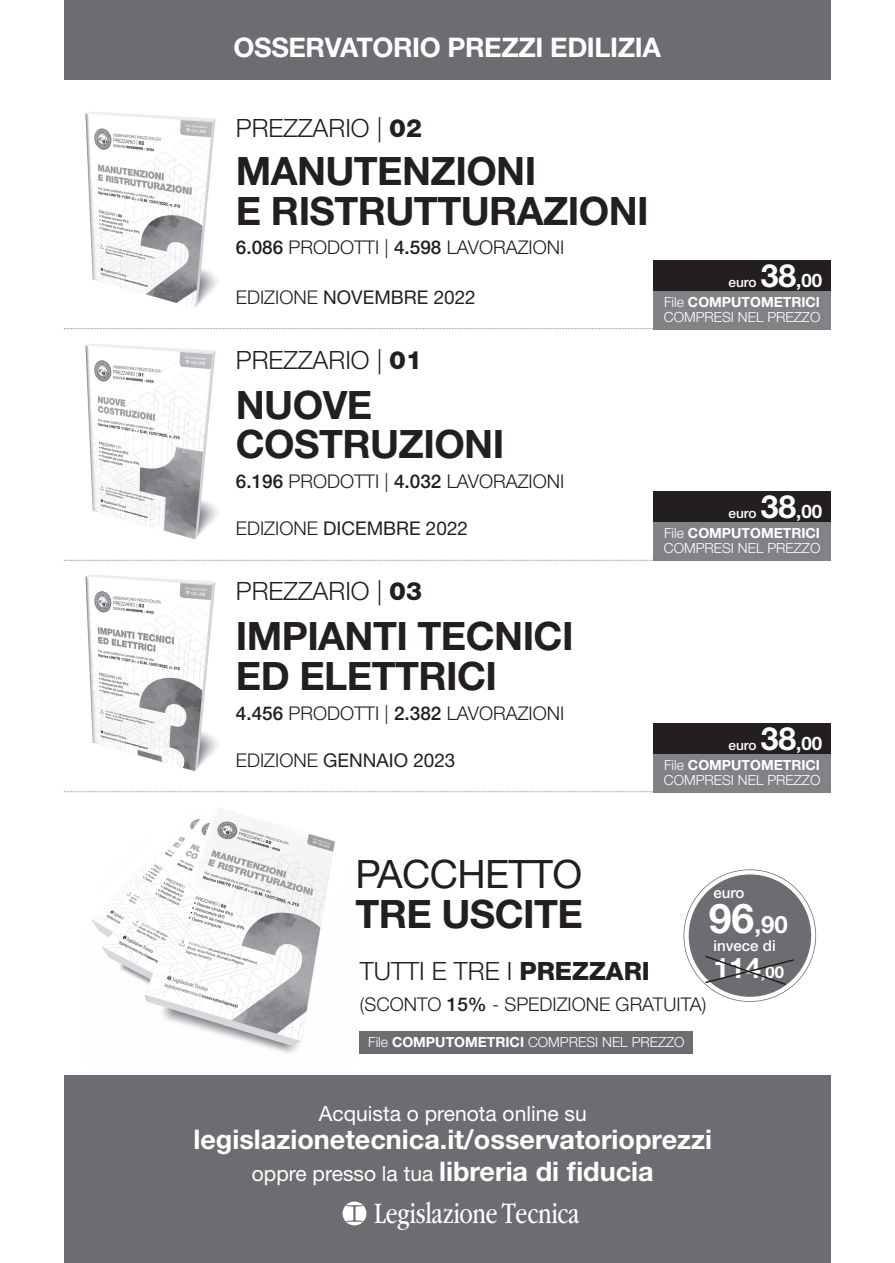
<style>
.page{position:relative;width:895px;height:1263px;background:#fff}
.page>*{position:absolute;margin:0;border:0;box-sizing:border-box;transform-origin:0 0}
.t1{font:700 39.15px/39.5px "Helvetica Neue LT Com";letter-spacing:-.015em;color:#231f20}
.t2{font:39.15px "Helvetica Neue LT Com";letter-spacing:-.015em;color:#231f20}
.t3{font:30.9px "ITC Garamond Std";letter-spacing:-.015em;color:#fff;scale:.75 1}
.t4{font:700 28.5px "Helvetica Neue LT Com";color:#fff}
.t5{font:700 27px/31.5px "Helvetica Neue LT Com";color:#fff;text-align:center}
.t6{font:300 25.2px "Helvetica Neue LT Pro";color:#231f20}
.t7{font:700 24px "Helvetica Neue LT Com";color:#fff}
.t8{font:21px "Helvetica Neue LT Com";color:#fff}
.t9{font:300 18.9px "Helvetica Neue LT Pro";color:#231f20}
.t10{font:18.9px "Helvetica Neue LT Pro";color:#231f20}
.t11{font:700 18.6px "Helvetica Neue LT Com";color:#fff}
.t12{font:500 15px "Helvetica Neue LT Com";color:#fff}
.t13{font:300 13.95px/15.1px "Helvetica Neue LT Com";color:#fff}
.t14{font:500 13.65px "Helvetica Neue LT Com";color:#fff}
.s1{font-weight:900}
.s2{font-weight:800}
.s3{font-weight:500}
.s4{font-weight:300}
.s5{font-size:31.95px}
.s6{font-weight:700}
.s7{font-size:40.95px}
.s8{font-size:16.65px}
.s9{font-weight:400;font-size:21px}
</style>
<div class="page">
<img style="left:85px;top:112px;width:133px;height:196px">
<div style="left:64px;top:0;width:765px;height:79px;background:#6c6d70"></div>
<div style="left:64px;top:1075px;width:765px;height:187px;background:#6c6d70"></div>
<svg style="left:64px;top:328px;width:767px;height:1px"></svg>
<img style="left:85px;top:344px;width:133px;height:196px">
<svg style="left:64px;top:560px;width:767px;height:1px"></svg>
<img style="left:85px;top:575px;width:133px;height:197px">
<svg style="left:64px;top:791px;width:767px;height:1px"></svg>
<img style="left:91px;top:808px;width:338px;height:246px">
<div style="left:688px;top:874px;width:122px;height:122px;background:#6c6d70;border-radius:50%"></div>
<svg style="left:342px;top:1201px;width:24px;height:24px"></svg>
<svg style="left:703px;top:955px;width:92px;height:31px"></svg>
<div style="left:653px;top:260px;width:177px;height:69px;background:#231f20"></div>
<div style="left:653px;top:291px;width:177px;height:38px;background:#808285"></div>
<div style="left:653px;top:491px;width:177px;height:69px;background:#231f20"></div>
<div style="left:653px;top:522px;width:177px;height:38px;background:#808285"></div>
<div style="left:653px;top:723px;width:177px;height:69px;background:#231f20"></div>
<div style="left:653px;top:754px;width:177px;height:38px;background:#808285"></div>
<div style="left:360px;top:1031px;width:332px;height:22px;background:#6c6d70"></div>
<h3 class="t5" style="left:233px;top:34px;width:428px">OSSERVATORIO PREZZI EDILIZIA</h3>
<h3 class="t6" style="left:236px;top:114px;width:188px">PREZZARIO | <span class="s1">0</span><span class="s2">2</span></h3>
<h1 class="t1" style="left:236px;top:155px;width:414px">MANUTENZIONI<br>E RISTRUTTURAZIONI</h1>
<h3 class="t9" style="left:236px;top:237px;width:330px"><span class="s3">6.086</span> PRODOTTI | <span class="s3">4.598</span> LAVORAZIONI</h3>
<h3 class="t10" style="left:236px;top:286px;width:241px"><span class="s4">EDIZIONE</span> NOVEMBRE 2022</h3>
<h3 class="t6" style="left:236px;top:345px;width:188px">PREZZARIO | <span class="s1">0</span><span class="s2">1</span></h3>
<h1 class="t1" style="left:236px;top:389px;width:270px">NUOVE<br>COSTRUZIONI</h1>
<h3 class="t9" style="left:236px;top:471px;width:330px"><span class="s3">6.196</span> PRODOTTI | <span class="s3">4.032</span> LAVORAZIONI</h3>
<h3 class="t10" style="left:236px;top:517px;width:233px"><span class="s4">EDIZIONE</span> DICEMBRE 2022</h3>
<h3 class="t6" style="left:236px;top:577px;width:188px">PREZZARIO | <span class="s1">0</span><span class="s2">3</span></h3>
<h1 class="t1" style="left:236px;top:620px;width:339px">IMPIANTI TECNICI<br>ED ELETTRICI</h1>
<h3 class="t9" style="left:236px;top:702px;width:330px"><span class="s3">4.456</span> PRODOTTI | <span class="s3">2.382</span> LAVORAZIONI</h3>
<h3 class="t10" style="left:236px;top:749px;width:221px"><span class="s4">EDIZIONE</span> GENNAIO 2023</h3>
<h3 class="t11" style="left:760px;top:274px;width:63px"><span class="s5">38</span>,00</h3>
<p class="t14" style="left:728px;top:277px;width:29px">euro</p>
<p class="t13" style="left:663px;top:296px;width:158px">File <span class="s6">COMPUTOMETRICI<br></span>COMPRESI NEL PREZZO</p>
<h3 class="t11" style="left:760px;top:505px;width:63px"><span class="s5">38</span>,00</h3>
<p class="t14" style="left:728px;top:509px;width:29px">euro</p>
<p class="t13" style="left:663px;top:527px;width:158px">File <span class="s6">COMPUTOMETRICI<br></span>COMPRESI NEL PREZZO</p>
<h3 class="t11" style="left:760px;top:736px;width:63px"><span class="s5">38</span>,00</h3>
<p class="t14" style="left:728px;top:740px;width:29px">euro</p>
<p class="t13" style="left:663px;top:758px;width:158px">File <span class="s6">COMPUTOMETRICI<br></span>COMPRESI NEL PREZZO</p>
<h1 class="t2" style="left:355px;top:860px;width:228px">PACCHETTO</h1>
<h1 class="t1" style="left:355px;top:898px;width:229px">TRE USCITE</h1>
<h3 class="t6" style="left:360px;top:956px;width:291px">TUTTI E TRE I <span class="s2">PREZZARI</span></h3>
<p class="t12" style="left:713px;top:887px;width:32px">euro</p>
<h3 class="t7" style="left:708px;top:916px;width:80px"><span class="s7">96</span>,90</h3>
<p class="t12" style="left:713px;top:940px;width:64px">invece di</p>
<h3 class="t4" style="left:713px;top:957px;width:72px">114<span class="s8">,00</span></h3>
<h3 class="t9" style="left:360px;top:993px;width:348px">(SCONTO <span class="s3">15%</span> - SPEDIZIONE GRATUITA)</h3>
<p class="t13" style="left:368px;top:1036px;width:318px">File <span class="s6">COMPUTOMETRICI</span> COMPRESI NEL PREZZO</p>
<h3 class="t8" style="left:319px;top:1105px;width:269px">Acquista o prenota online su</h3>
<h3 class="t5" style="left:193px;top:1126px;width:520px">legislazionetecnica.it/osservatorioprezzi <span class="s9">oppre presso la tua</span> libreria di fiducia</h3>
<h2 class="t3" style="left:374px;top:1193px;width:275px">Legislazione Tecnica</h2>
</div>
